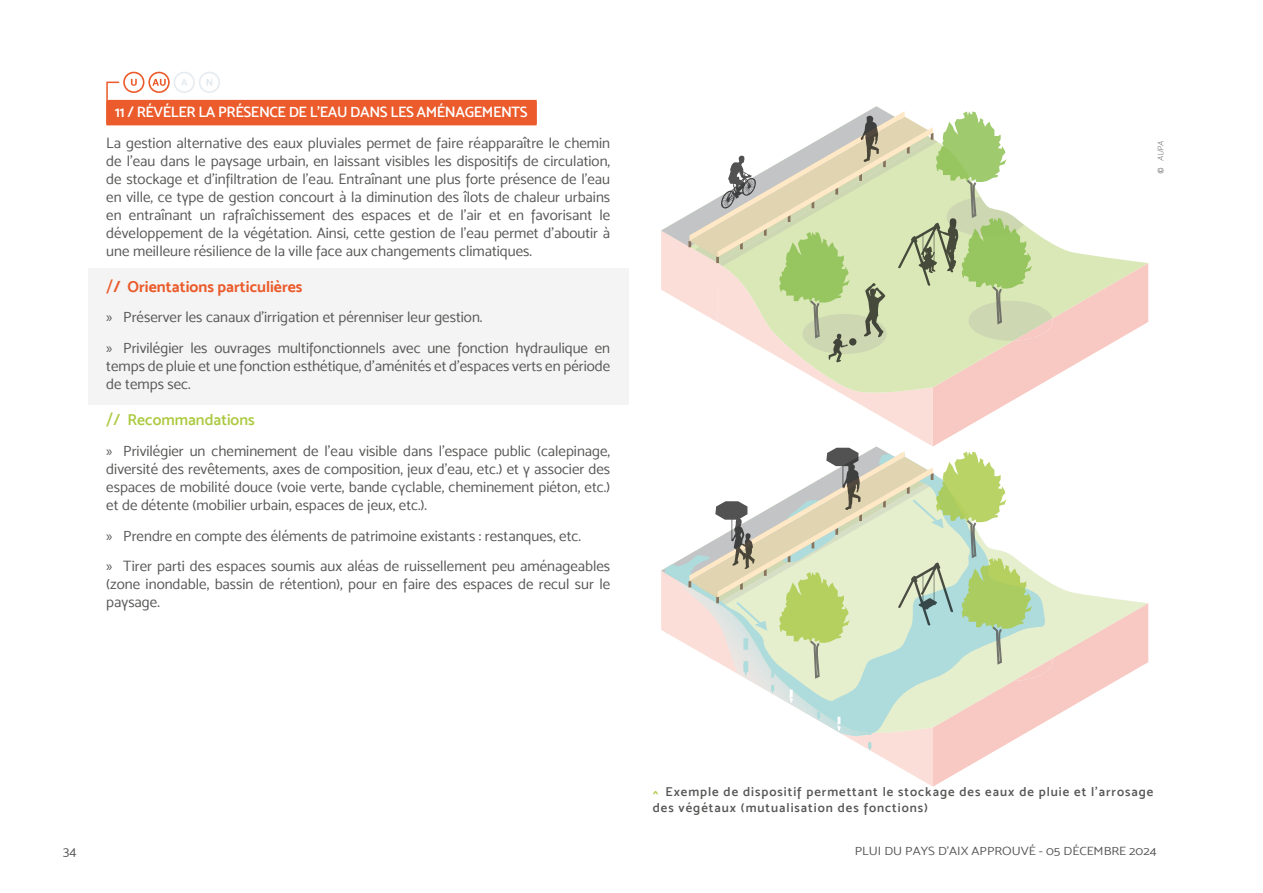
<style>
.page{position:relative;width:1263px;height:893px;background:#fff}
.page>*{position:absolute;margin:0;border:0;box-sizing:border-box;transform-origin:0 0}
.t1{font:15.75px "Mosk Bold 700";color:#eb5b2b}
.t2{font:15.75px "Mosk Semi Bold 600";color:#abca41}
.t3{font:15px/18px "Mosk Normal 400";color:#575756}
.t4{font:15px "Mosk Semi Bold 600";letter-spacing:-.025em;color:#fff}
.t5{font:13.5px "Mosk Normal 400";color:#575756}
.t6{font:12.9px/16.2px "Mosk Semi Bold 600";letter-spacing:.075em;color:#575756}
.t7{font:12px "Mosk Normal 400";color:#575756;scale:1.1 1}
.t8{font:italic 8.25px "Mosk Extra Light 200";color:#6b6b6a}
.s1{font-family:"Interstate"}
.s2{font-family:"Myriad Pro"}
.s3{font-family:"Calibri";font-style:normal}
.s4{color:#abca41}
</style>
<div class="page">
<div style="left:88px;top:269px;width:540px;height:136px;background:#f4f4f4"></div>
<svg style="left:661px;top:106px;width:487px;height:681px"></svg>
<div style="left:106px;top:101px;width:431px;height:24px;background:#eb5b2b"></div>
<div style="left:106px;top:100px;width:431px;height:24px;background:#eb5b2b"></div>
<svg style="left:106px;top:72px;width:114px;height:28px"></svg>
<p class="t4" style="left:115px;top:103px;width:414px">11 / RÉVÉLER LA PRÉSENCE DE L'EAU DANS LES AMÉNAGEMENTS</p>
<p class="t3" style="left:106px;top:133px;width:505px;text-align:justify">La gestion alternative des eaux pluviales permet de faire réapparaître le chemin de l'eau dans le paysage urbain, en laissant visibles les dispositifs de circulation, de stockage et d'infiltration de l'eau. Entraînant une plus forte présence de l'eau en ville, ce type de gestion concourt à la diminution des îlots de chaleur urbains en entraînant un rafraîchissement des espaces et de l'air et en favorisant le développement de la végétation. Ainsi, cette gestion de l'eau permet d'aboutir à une meilleure résilience de la ville face aux changements climatiques.</p>
<p class="t1" style="left:106px;top:277px;width:198px"><span class="s1">/</span>/ Orientations particulières</p>
<p class="t3" style="left:106px;top:302px;width:505px;line-height:30.8px"><span class="s2">»</span> Préserver les canaux d'irrigation et pérenniser leur gestion.<br><span class="s2">»</span> Privilégier les ouvrages multifonctionnels avec une fonction hydraulique en</p>
<p class="t3" style="left:106px;top:357px;width:505px">temps de pluie et une fonction esthétique, d'aménités et d'espaces verts en période de temps sec.</p>
<p class="t2" style="left:106px;top:410px;width:150px"><span class="s1">/</span>/ Recommandations</p>
<p class="t3" style="left:106px;top:442px;width:505px;text-align:justify"><span class="s2">»</span> Privilégier un cheminement de l’eau visible dans l’espace public (calepinage, diversité des revêtements, axes de composition, jeux d’eau, etc.) et y associer des espaces de mobilité douce (voie verte, bande cyclable, cheminement piéton, etc.) et de détente (mobilier urbain, espaces de jeux, etc.).</p>
<p class="t3" style="left:106px;top:520px;width:505px;line-height:30.8px"><span class="s2">»</span> Prendre en compte des éléments de patrimoine existants : restanques, etc.<br><span class="s2">»</span> Tirer parti des espaces soumis aux aléas de ruissellement peu aménageables</p>
<p class="t3" style="left:106px;top:575px;width:505px">(zone inondable, bassin de rétention), pour en faire des espaces de recul sur le paysage.</p>
<p class="t8" style="left:1156px;top:174px;width:35px;rotate:-90deg"><span class="s3">©</span> AUPA</p>
<p class="t6" style="left:653px;top:784px;width:502px"><span class="s4">^</span> Exemple de dispositif permettant le stockage des eaux de pluie et l'arrosage des végétaux (mutualisation des fonctions)</p>
<p class="t5" style="left:63px;top:843px;width:15px">34</p>
<p class="t7" style="left:855px;top:844px;width:276px">PLUI DU PAYS D'AIX APPROUVÉ - 05 DÉCEMBRE 2024</p>
</div>
